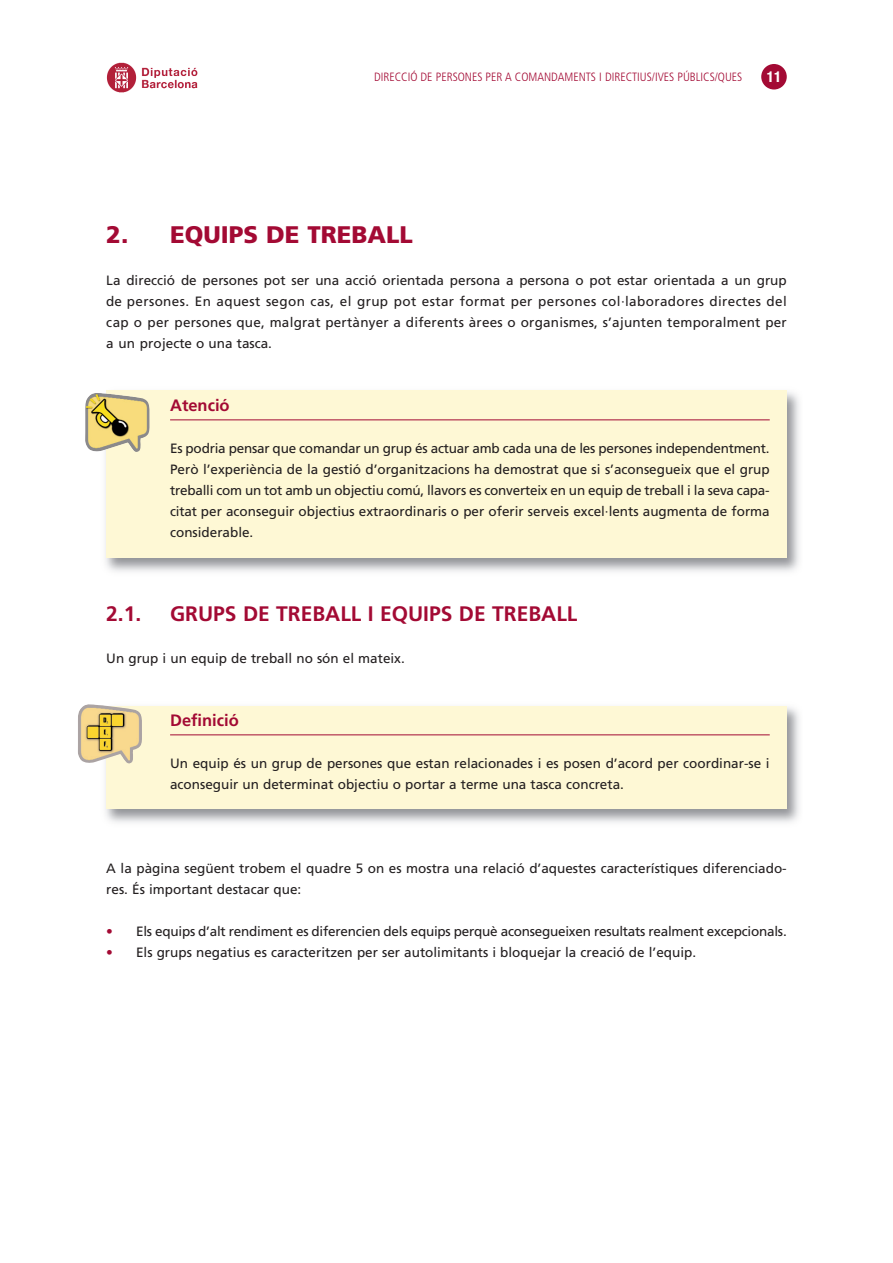
<style>
.page{position:relative;width:893px;height:1263px;background:#fff}
.page>*{position:absolute;margin:0;border:0;box-sizing:border-box;transform-origin:0 0}
.t1{font:900 24px "Frutiger LT Std";color:#a30a34}
.t2{font:700 21px "Frutiger LT Std";color:#a30a34}
.t3{font:700 16.5px "Frutiger LT Std";color:#a30a34}
.t4{font:700 condensed 15px "Helvetica Neue";color:#fff}
.t5{font:13.5px/21px "Frutiger LT Std";color:#231f20;text-align:justify}
.t6{font:300 condensed 12px "Frutiger";color:#a30a34}
.s1{color:#a30a34}
</style>
<div class="page">
<img style="left:105px;top:707px;width:694px;height:116px">
<div style="left:106px;top:706px;width:681px;height:103px;background:#fef8d5"></div>
<img style="left:78px;top:704px;width:64px;height:60px">
<img style="left:105px;top:390px;width:694px;height:182px">
<div style="left:106px;top:391px;width:681px;height:167px;background:#fef8d5"></div>
<img style="left:85px;top:393px;width:64px;height:60px">
<hr style="left:170px;top:420px;width:600px;height:1px;background:#a30a34">
<hr style="left:170px;top:735px;width:600px;height:1px;background:#a30a34">
<img style="left:106px;top:62px;width:92px;height:31px">
<div style="left:761px;top:64px;width:26px;height:26px;background:#a30a34;border-radius:50%"></div>
<p class="t6" style="left:374px;top:72px;width:370px">DIRECCIÓ DE PERSONES PER A COMANDAMENTS I DIRECTIUS/IVES PÚBLICS/QUES</p>
<p class="t4" style="left:767px;top:68px;width:16px">11</p>
<h1 class="t1" style="left:106px;top:221px;width:308px">2. EQUIPS DE TREBALL</h1>
<p class="t5" style="left:106px;top:271px;width:682px">La direcció de persones pot ser una acció orientada persona a persona o pot estar orientada a un grup de persones. En aquest segon cas, el grup pot estar format per persones col·laboradores directes del cap o per persones que, malgrat pertànyer a diferents àrees o organismes, s’ajunten temporalment per a un projecte o una tasca.</p>
<p class="t3" style="left:170px;top:398px;width:61px">Atenció</p>
<p class="t5" style="left:170px;top:439px;width:601px">Es podria pensar que comandar un grup és actuar amb cada una de les persones independentment.<br>Però l’experiència de la gestió d’organitzacions ha demostrat que si s’aconsegueix que el grup treballi com un tot amb un objectiu comú, llavors es converteix en un equip de treball i la seva capa&shy;citat per aconseguir objectius extraordinaris o per oferir serveis excel·lents augmenta de forma considerable.</p>
<h2 class="t2" style="left:106px;top:605px;width:37px">2.1.</h2>
<h2 class="t2" style="left:170px;top:605px;width:409px">GRUPS DE TREBALL I EQUIPS DE TREBALL</h2>
<p class="t5" style="left:106px;top:649px;width:300px">Un grup i un equip de treball no són el mateix.</p>
<p class="t3" style="left:170px;top:713px;width:70px">Definició</p>
<p class="t5" style="left:170px;top:754px;width:601px">Un equip és un grup de persones que estan relacionades i es posen d’acord per coordinar-se i aconseguir un determinat objectiu o portar a terme una tasca concreta.</p>
<p class="t5" style="left:106px;top:859px;width:682px">A la pàgina següent trobem el quadre 5 on es mostra una relació d’aquestes característiques diferenciado&shy;res. És important destacar que:</p>
<p class="t5" style="left:106px;top:922px;width:682px"><span class="s1">•</span> Els equips d’alt rendiment es diferencien dels equips perquè aconsegueixen resultats realment excepcionals.</p>
<p class="t5" style="left:106px;top:943px;width:591px"><span class="s1">•</span> Els grups negatius es caracteritzen per ser autolimitants i bloquejar la creació de l’equip.</p>
</div>
